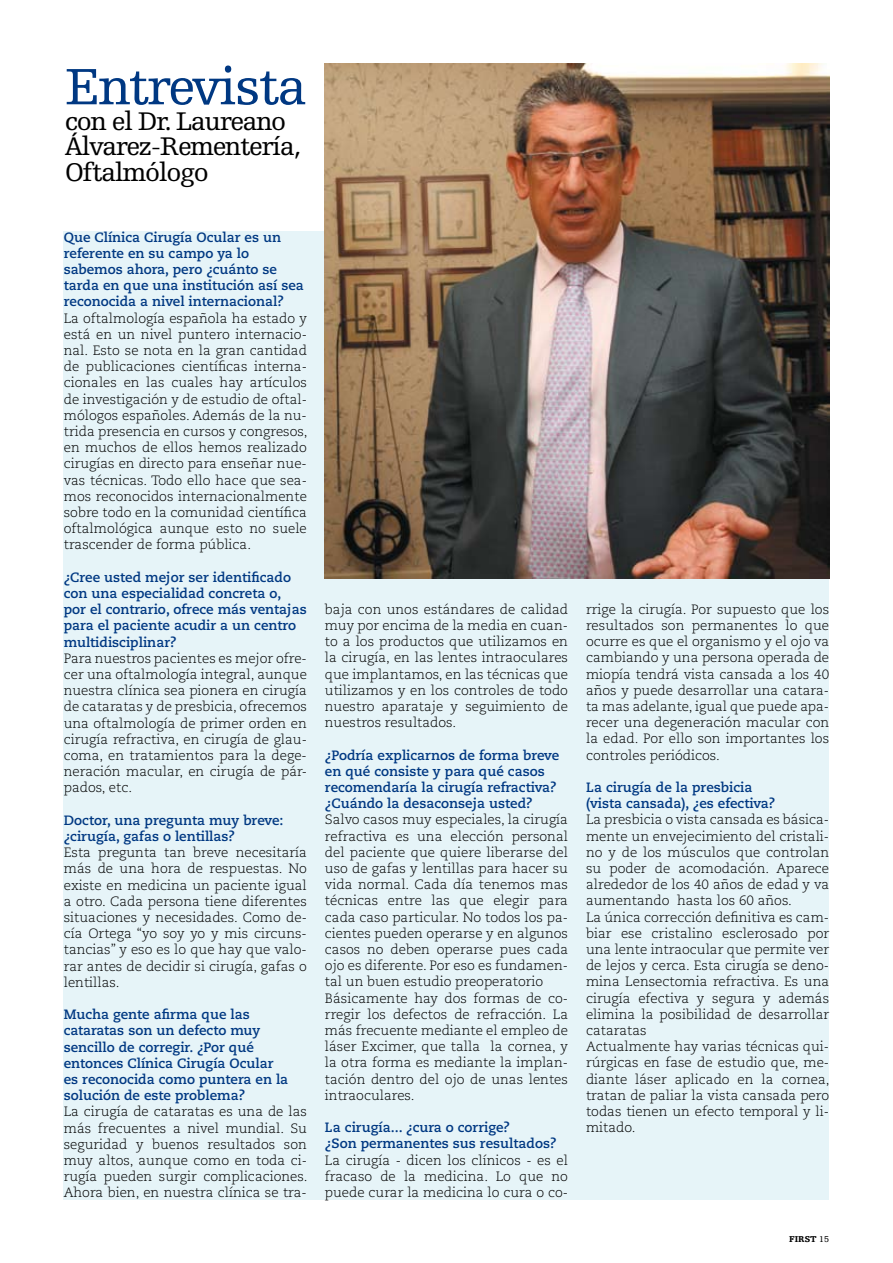
<style>
.page{position:relative;width:893px;height:1263px;background:#fff}
.page>*{position:absolute;margin:0;border:0;box-sizing:border-box;transform-origin:0 0}
.t1{font:54px "Egyptienne F";letter-spacing:-.05em;color:#003882}
.t2{font:27px/25.5px "Egyptienne F";letter-spacing:-.05em;color:#000}
.t3{font:300 13.5px/16.2px "Caecilia";color:#000;text-align:justify}
.t4{font:700 13.5px/16.2px "Caecilia";color:#003882}
.t5{font:900 9px "Egyptienne F";color:#000}
.s1{font-weight:400}
</style>
<div class="page">
<div style="left:64px;top:231px;width:765px;height:968px;background:#e6f4f8"></div>
<img style="left:325px;top:64px;width:504px;height:515px">
<h1 class="t1" style="left:65px;top:57px;width:244px">Entrevista</h1>
<h2 class="t2" style="left:65px;top:109px;width:238px">con el Dr. Laureano<br>Álvarez-Rementería,<br>Oftalmólogo</h2>
<p class="t4" style="left:64px;top:229px;width:242px">Que Clínica Cirugía Ocular es un referente en su campo ya lo sabemos ahora, pero ¿cuánto se tarda en que una institución así sea reconocida a nivel internacional?</p>
<p class="t3" style="left:64px;top:310px;width:245px">La oftalmología española ha estado y está en un nivel puntero internacio&shy;nal. Esto se nota en la gran cantidad de publicaciones científicas interna&shy;cionales en las cuales hay artículos de investigación y de estudio de oftal&shy;mólogos españoles. Además de la nu&shy;trida presencia en cursos y congresos, en muchos de ellos hemos realizado cirugías en directo para enseñar nue&shy;vas técnicas. Todo ello hace que sea&shy;mos reconocidos internacionalmente sobre todo en la comunidad científica oftalmológica aunque esto no suele trascender de forma pública.</p>
<p class="t4" style="left:64px;top:569px;width:244px">¿Cree usted mejor ser identificado con una especialidad concreta o, por el contrario, ofrece más ventajas para el paciente acudir a un centro multidisciplinar?</p>
<p class="t3" style="left:64px;top:650px;width:245px">Para nuestros pacientes es mejor ofre&shy;cer una oftalmología integral, aunque nuestra clínica sea pionera en cirugía de cataratas y de presbicia, ofrecemos una oftalmología de primer orden en cirugía refractiva, en cirugía de glau&shy;coma, en tratamientos para la dege&shy;neración macular, en cirugía de pár&shy;pados, etc.</p>
<p class="t4" style="left:64px;top:812px;width:221px">Doctor, una pregunta muy breve: ¿cirugía, gafas o lentillas?</p>
<p class="t3" style="left:64px;top:845px;width:245px">Esta pregunta tan breve necesitaría más de una hora de respuestas. No existe en medicina un paciente igual a otro. Cada persona tiene diferentes situaciones y necesidades. Como de&shy;cía Ortega “yo soy yo y mis circuns&shy;tancias” y eso es lo que hay que valo&shy;rar antes de decidir si cirugía, gafas o lentillas.</p>
<p class="t4" style="left:64px;top:1006px;width:226px">Mucha gente afirma que las cataratas son un defecto muy sencillo de corregir. ¿Por qué entonces Clínica Cirugía Ocular es reconocida como puntera en la solución de este problema?</p>
<p class="t3" style="left:64px;top:1104px;width:245px">La cirugía de cataratas es una de las más frecuentes a nivel mundial. Su seguridad y buenos resultados son muy altos, aunque como en toda ci&shy;rugía pueden surgir complicaciones.<br>Ahora bien, en nuestra clínica se tra-</p>
<p class="t3" style="left:325px;top:601px;width:245px">baja con unos estándares de calidad muy por encima de la media en cuan&shy;to a los productos que utilizamos en la cirugía, en las lentes intraoculares que implantamos, en las técnicas que utilizamos y en los controles de todo nuestro aparataje y seguimiento de nuestros resultados.</p>
<p class="t4" style="left:325px;top:747px;width:236px">¿Podría explicarnos de forma breve en qué consiste y para qué casos recomendaría la cirugía refractiva? ¿Cuándo la desaconseja usted?</p>
<p class="t3" style="left:325px;top:812px;width:245px;text-align:left">Salvo casos muy especiales, la cirugía refractiva es una elección personal del paciente que quiere liberarse del uso de gafas y lentillas para hacer su vida normal. Cada día tenemos mas técnicas entre las que elegir para cada caso particular. No todos los pa&shy;cientes pueden operarse y en algunos casos no deben operarse pues cada ojo es diferente. Por eso es fundamen&shy;tal un buen estudio preoperatorio Básicamente hay dos formas de co&shy;rregir los defectos de refracción. La más frecuente mediante el empleo de láser Excimer, que talla la cornea, y la otra forma es mediante la implan&shy;tación dentro del ojo de unas lentes intraoculares.</p>
<p class="t4" style="left:325px;top:1120px;width:233px">La cirugía... ¿cura o corrige?<br>¿Son permanentes sus resultados?</p>
<p class="t3" style="left:325px;top:1152px;width:245px">La cirugía - dicen los clínicos - es el fracaso de la medicina. Lo que no puede curar la medicina lo cura o co-</p>
<p class="t3" style="left:586px;top:601px;width:245px">rrige la cirugía. Por supuesto que los resultados son permanentes lo que ocurre es que el organismo y el ojo va cambiando y una persona operada de miopía tendrá vista cansada a los 40 años y puede desarrollar una catara&shy;ta mas adelante, igual que puede apa&shy;recer una degeneración macular con la edad. Por ello son importantes los controles periódicos.</p>
<p class="t4" style="left:586px;top:779px;width:191px">La cirugía de la presbicia (vista cansada), ¿es efectiva?</p>
<p class="t3" style="left:586px;top:812px;width:245px;text-align:left">La presbicia o vista cansada es básica&shy;mente un envejecimiento del cristali&shy;no y de los músculos que controlan su poder de acomodación. Aparece alrededor de los 40 años de edad y va aumentando hasta los 60 años.<br>La única corrección definitiva es cam&shy;biar ese cristalino esclerosado por una lente intraocular que permite ver de lejos y cerca. Esta cirugía se deno&shy;mina Lensectomia refractiva. Es una cirugía efectiva y segura y además elimina la posibilidad de desarrollar cataratas<br>Actualmente hay varias técnicas qui&shy;rúrgicas en fase de estudio que, me&shy;diante láser aplicado en la cornea, tratan de paliar la vista cansada pero todas tienen un efecto temporal y li&shy;mitado.</p>
<p class="t5" style="left:789px;top:1233px;width:42px">FIRST <span class="s1">15</span></p>
</div>
